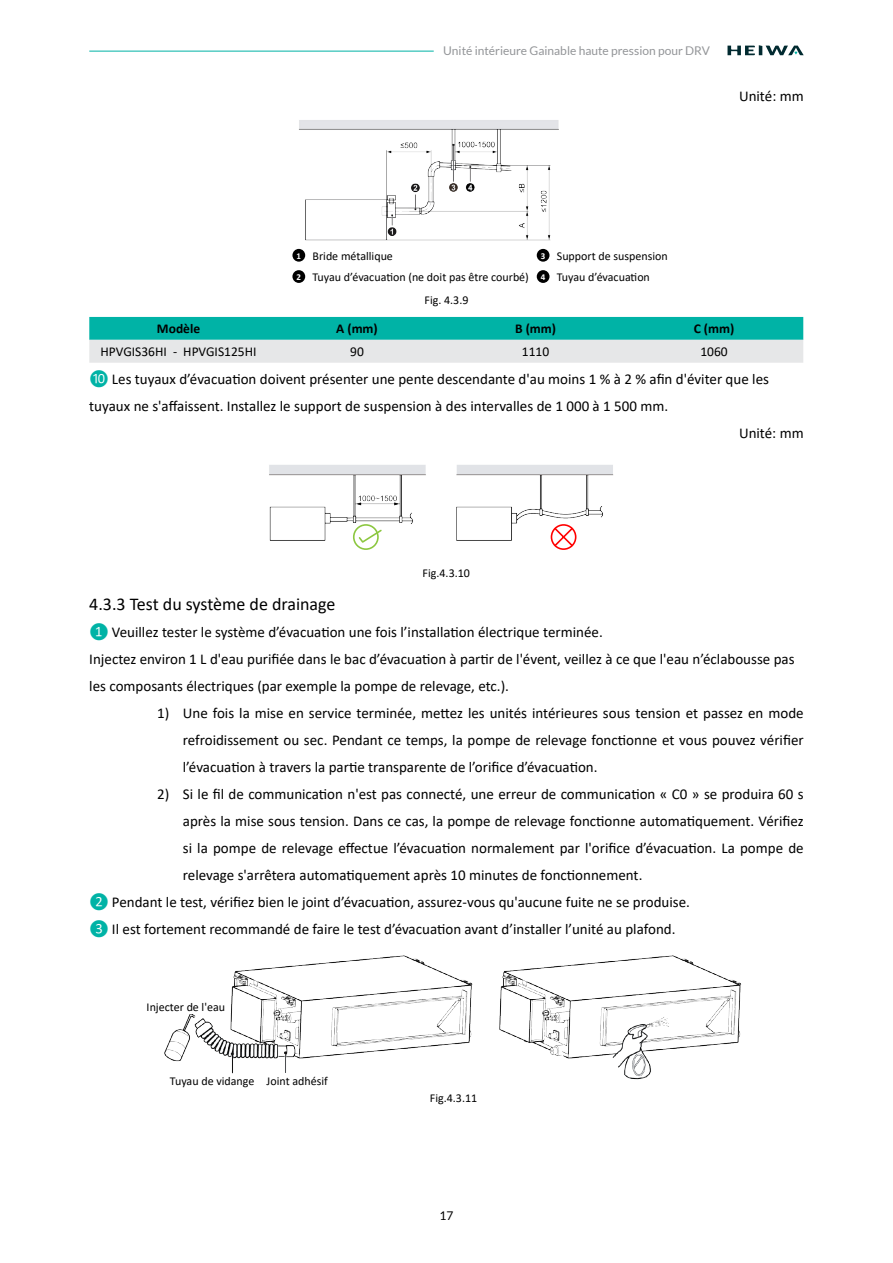
<style>
.page{position:relative;width:893px;height:1263px;background:#fff}
.page>*{position:absolute;margin:0;border:0;box-sizing:border-box;transform-origin:0 0}
.t1{font:18px "Calibri";color:#000}
.t2{font:15px/27px "Calibri";color:#000}
.t3{font:13.5px "Calibri";color:#000}
.t4{font:700 13.5px "Calibri";color:#000}
.t5{font:12px/21.3px "Calibri";color:#000}
.t6{font:12px "Lato";color:#939598}
.t7{font:12px "Lato";color:#000}
.s1{font-weight:700;font-size:9px;color:#fff}
.s2{color:#00b3a6}
</style>
<div class="page">
<svg style="left:727px;top:45px;width:77px;height:10px"></svg>
<hr style="left:89px;top:51px;width:345px;height:1px;background:#00b3a6">
<img style="left:295px;top:120px;width:264px;height:152px">
<div style="left:328px;top:247px;width:217px;height:23px;background:#fff"></div>
<div style="left:292px;top:249px;width:13px;height:13px;background:#000;border-radius:50%"></div>
<div style="left:537px;top:249px;width:12px;height:13px;background:#000;border-radius:50%"></div>
<div style="left:292px;top:270px;width:13px;height:13px;background:#000;border-radius:50%"></div>
<div style="left:537px;top:270px;width:12px;height:13px;background:#000;border-radius:50%"></div>
<svg style="left:89px;top:317px;width:714px;height:46px;background:#74cdc7"></svg>
<img style="left:269px;top:465px;width:345px;height:85px">
<img style="left:164px;top:955px;width:578px;height:125px">
<div style="left:166px;top:1000px;width:61px;height:14px;background:#fff"></div>
<div style="left:198px;top:1074px;width:57px;height:10px;background:#fff"></div>
<div style="left:262px;top:1074px;width:73px;height:13px;background:#fff"></div>
<div style="left:551px;top:524px;width:25px;height:26px;border:2px solid #f00;border-radius:50%"></div>
<svg style="left:553px;top:526px;width:21px;height:22px"></svg>
<svg style="left:354px;top:525px;width:24px;height:24px"></svg>
<div style="left:353px;top:524px;width:26px;height:26px;border:2px solid #8cc740;border-radius:50%"></div>
<svg style="left:357px;top:528px;width:26px;height:16px"></svg>
<p class="t6" style="left:443px;top:44px;width:268px">Unité intérieure Gainable haute pression pour DRV</p>
<p class="t2" style="left:739px;top:82px;width:66px">Unité: mm</p>
<p class="t5" style="left:297px;top:245px;width:98px"><span class="s1">1</span> Bride métallique</p>
<p class="t5" style="left:297px;top:245px;width:373px;text-indent:244px"><span class="s1">3</span> Support de suspension<br><span class="s1">2</span> Tuyau d’évacuation (ne doit pas être courbé) <span class="s1">4</span> Tuyau d’évacuation</p>
<p class="t5" style="left:424px;top:289px;width:45px">Fig. 4.3.9</p>
<p class="t4" style="left:157px;top:319px;width:45px">Modèle</p>
<p class="t4" style="left:336px;top:319px;width:43px">A (mm)</p>
<p class="t4" style="left:515px;top:319px;width:42px">B (mm)</p>
<p class="t4" style="left:694px;top:319px;width:42px">C (mm)</p>
<p class="t3" style="left:101px;top:342px;width:158px">HPVGIS36HI - HPVGIS125HI</p>
<p class="t3" style="left:350px;top:342px;width:15px">90</p>
<p class="t3" style="left:522px;top:342px;width:29px">1110</p>
<p class="t3" style="left:700px;top:342px;width:29px">1060</p>
<p class="t2" style="left:89px;top:365px;width:681px"><span class="s2">❿</span> Les tuyaux d’évacuation doivent présenter une pente descendante d'au moins 1 % à 2 % afin d'éviter que les</p>
<p class="t2" style="left:89px;top:392px;width:580px">tuyaux ne s'affaissent. Installez le support de suspension à des intervalles de 1 000 à 1 500 mm.</p>
<p class="t2" style="left:739px;top:419px;width:66px">Unité: mm</p>
<p class="t5" style="left:423px;top:562px;width:49px">Fig.4.3.10</p>
<p class="t1" style="left:89px;top:592px;width:248px">4.3.3 Test du système de drainage</p>
<p class="t2" style="left:89px;top:618px;width:707px"><span class="s2">❶</span> Veuillez tester le système d’évacuation une fois l’installation électrique terminée.<br>Injectez environ 1 L d'eau purifiée dans le bac d’évacuation à partir de l'évent, veillez à ce que l'eau n’éclabousse pas les composants électriques (par exemple la pompe de relevage, etc.).</p>
<p class="t2" style="left:183px;top:699px;width:622px;text-align:justify;text-indent:-26px">1) Une fois la mise en service terminée, mettez les unités intérieures sous tension et passez en mode refroidissement ou sec. Pendant ce temps, la pompe de relevage fonctionne et vous pouvez vérifier l’évacuation à travers la partie transparente de l’orifice d’évacuation.</p>
<p class="t2" style="left:157px;top:780px;width:648px">2) Si le fil de communication n'est pas connecté, une erreur de communication « C0 » se produira 60 s</p>
<p class="t2" style="left:183px;top:807px;width:622px">après la mise sous tension. Dans ce cas, la pompe de relevage fonctionne automatiquement. Vérifiez</p>
<p class="t2" style="left:183px;top:834px;width:622px">si la pompe de relevage effectue l’évacuation normalement par l'orifice d’évacuation. La pompe de</p>
<p class="t2" style="left:183px;top:861px;width:461px">relevage s'arrêtera automatiquement après 10 minutes de fonctionnement.</p>
<p class="t2" style="left:89px;top:888px;width:602px"><span class="s2">❷</span> Pendant le test, vérifiez bien le joint d’évacuation, assurez-vous qu'aucune fuite ne se produise.</p>
<p class="t2" style="left:89px;top:915px;width:588px"><span class="s2">❸</span> Il est fortement recommandé de faire le test d’évacuation avant d’installer l’unité au plafond.</p>
<p class="t5" style="left:147px;top:996px;width:80px">Injecter de l'eau</p>
<p class="t5" style="left:170px;top:1069px;width:159px">Tuyau de vidange Joint adhésif</p>
<p class="t5" style="left:430px;top:1087px;width:49px">Fig.4.3.11</p>
<p class="t7" style="left:439px;top:1209px;width:15px">17</p>
</div>
